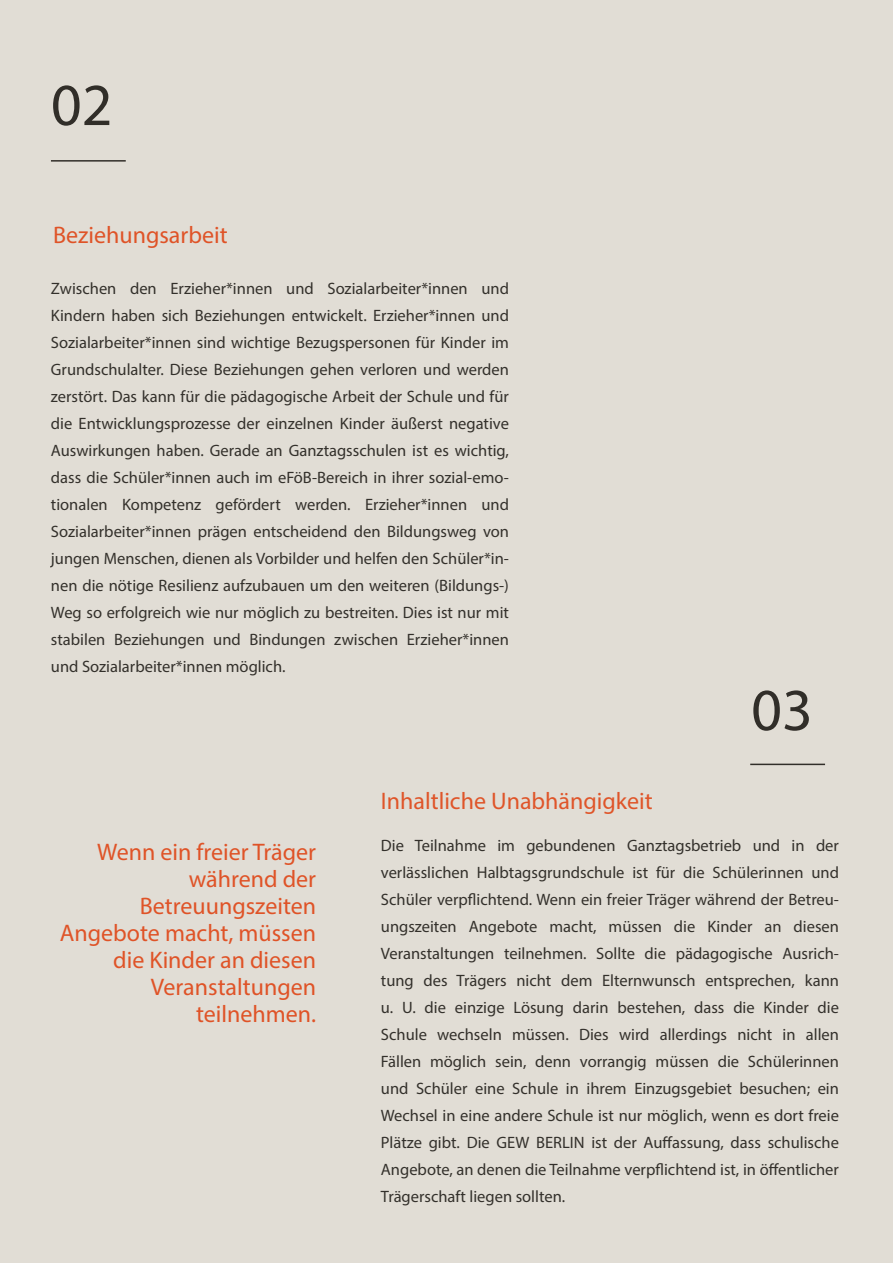
<style>
.page{position:relative;width:893px;height:1263px;background:#e1ddd5}
.page>*{position:absolute;margin:0;border:0;box-sizing:border-box;transform-origin:0 0}
.t1{font:60px "Myriad Pro";color:#312e29}
.t2{font:24px/27px "Myriad Pro";color:#df5327;text-align:right}
.t3{font:16.5px/27px "Myriad Pro";color:#312e29;text-align:justify}
</style>
<div class="page">
<hr style="left:51px;top:160px;width:75px;height:2px;background:#312e29">
<hr style="left:750px;top:764px;width:75px;height:1px;background:#312e29">
<h1 class="t1" style="left:51px;top:68px;width:63px">02</h1>
<h2 class="t2" style="left:53px;top:221px;width:176px">Beziehungsarbeit</h2>
<p class="t3" style="left:51px;top:274px;width:460px">Zwischen den Erzieher*innen und Sozialarbeiter*innen und Kindern haben sich Beziehungen entwickelt. Erzieher*innen und Sozialarbeiter*innen sind wichtige Bezugspersonen für Kinder im Grundschulalter. Diese Beziehungen gehen verloren und werden zerstört. Das kann für die pädagogische Arbeit der Schule und für die Entwicklungsprozesse der einzelnen Kinder äußerst negative Auswirkungen haben. Gerade an Ganztagsschulen ist es wichtig, dass die Schüler*innen auch im eFöB-Bereich in ihrer sozial-emo&shy;tionalen Kompetenz gefördert werden. Erzieher*innen und Sozialarbeiter*innen prägen entscheidend den Bildungsweg von jungen Menschen, dienen als Vorbilder und helfen den Schüler*in&shy;nen die nötige Resilienz aufzubauen um den weiteren (Bildungs-)<br>Weg so erfolgreich wie nur möglich zu bestreiten. Dies ist nur mit stabilen Beziehungen und Bindungen zwischen Erzieher*innen und Sozialarbeiter*innen möglich.</p>
<h1 class="t1" style="left:751px;top:673px;width:63px">03</h1>
<h2 class="t2" style="left:60px;top:838px;width:258px">Wenn ein freier Träger während der<br>Betreuungszeiten<br>Angebote macht, müssen die Kinder an diesen<br>Veranstaltungen teilnehmen.</h2>
<h2 class="t2" style="left:381px;top:787px;width:273px">Inhaltliche Unabhängigkeit</h2>
<p class="t3" style="left:381px;top:832px;width:460px">Die Teilnahme im gebundenen Ganztagsbetrieb und in der verlässlichen Halbtagsgrundschule ist für die Schülerinnen und Schüler verpflichtend. Wenn ein freier Träger während der Betreu&shy;ungszeiten Angebote macht, müssen die Kinder an diesen Veranstaltungen teilnehmen. Sollte die pädagogische Ausrich&shy;tung des Trägers nicht dem Elternwunsch entsprechen, kann u. U. die einzige Lösung darin bestehen, dass die Kinder die Schule wechseln müssen. Dies wird allerdings nicht in allen Fällen möglich sein, denn vorrangig müssen die Schülerinnen und Schüler eine Schule in ihrem Einzugsgebiet besuchen; ein Wechsel in eine andere Schule ist nur möglich, wenn es dort freie Plätze gibt. Die GEW BERLIN ist der Auffassung, dass schulische Angebote, an denen die Teilnahme verpflichtend ist, in öffentlicher Trägerschaft liegen sollten.</p>
</div>
